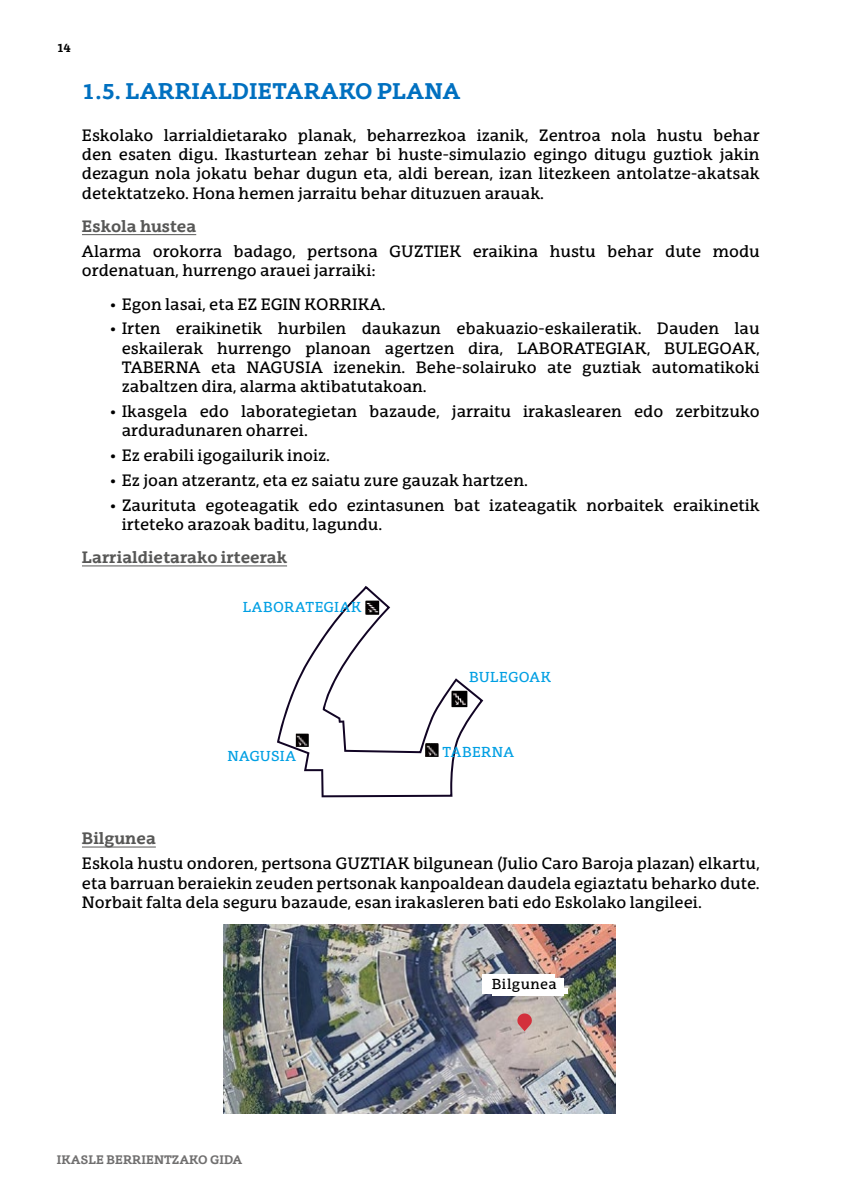
<style>
.page{position:relative;width:842px;height:1191px;background:#fff}
.page>*{position:absolute;margin:0;border:0;box-sizing:border-box;transform-origin:0 0}
.t1{font:700 22px "EHU Serif";color:#0070c0}
.t2{font:16px/19.2px "EHU Serif";color:#000;text-align:justify}
.t3{font:700 16px "EHU Serif";color:#575756}
.t4{font:14px "EHU Serif";letter-spacing:.015em;color:#009fe3}
.t5{font:14px "EHU Serif";letter-spacing:.035em;color:#009fe3}
.t6{font:14px "EHU Serif";letter-spacing:.03em;color:#000}
.t7{font:700 12px "EHU Serif";color:#706f6f}
.t8{font:700 12px "EHU Serif";color:#000}
</style>
<div class="page">
<hr style="left:82px;top:234px;width:114px;height:1px;background:#575756">
<hr style="left:82px;top:565px;width:205px;height:1px;background:#575756">
<hr style="left:82px;top:846px;width:74px;height:1px;background:#575756">
<svg style="left:277px;top:586px;width:206px;height:211px"></svg>
<img style="left:365px;top:600px;width:14px;height:15px">
<img style="left:296px;top:733px;width:13px;height:14px">
<img style="left:451px;top:690px;width:16px;height:17px">
<img style="left:425px;top:743px;width:14px;height:14px">
<img style="left:224px;top:924px;width:392px;height:189px">
<div style="left:482px;top:988px;width:85px;height:6px;background:#fff"></div>
<div style="left:482px;top:973px;width:72px;height:15px;background:#fff"></div>
<div style="left:492px;top:978px;width:71px;height:18px;background:#fff"></div>
<svg style="left:517px;top:1013px;width:15px;height:18px"></svg>
<div style="left:520px;top:1015px;width:9px;height:9px;background:#d3303c;border-radius:50%"></div>
<div style="left:519px;top:1014px;width:11px;height:11px;border:2px solid #d3303c;border-radius:50%"></div>
<p class="t8" style="left:57px;top:40px;width:15px">14</p>
<h1 class="t1" style="left:82px;top:77px;width:380px">1.5. LARRIALDIETARAKO PLANA</h1>
<p class="t2" style="left:82px;top:126px;width:679px">Eskolako larrialdietarako planak, beharrezkoa izanik, Zentroa nola hustu behar den esaten digu. Ikasturtean zehar bi huste-simulazio egingo ditugu guztiok jakin dezagun nola jokatu behar dugun eta, aldi berean, izan litezkeen antolatze-akatsak detektatzeko. Hona hemen jarraitu behar dituzuen arauak.</p>
<p class="t3" style="left:82px;top:216px;width:116px">Eskola hustea</p>
<p class="t2" style="left:82px;top:241px;width:679px">Alarma orokorra badago, pertsona GUZTIEK eraikina hustu behar dute modu ordenatuan, hurrengo arauei jarraiki:</p>
<p class="t2" style="left:110px;top:294px;width:277px">• Egon lasai, eta EZ EGIN KORRIKA.</p>
<p class="t2" style="left:122px;top:319px;width:640px;text-indent:-11px">• Irten eraikinetik hurbilen daukazun ebakuazio-eskaileratik. Dauden lau eskailerak hurrengo planoan agertzen dira, LABORATEGIAK, BULEGOAK, TABERNA eta NAGUSIA izenekin. Behe-solairuko ate guztiak automatikoki zabaltzen dira, alarma aktibatutakoan.</p>
<p class="t2" style="left:122px;top:401px;width:639px;text-indent:-11px">• Ikasgela edo laborategietan bazaude, jarraitu irakaslearen edo zerbitzuko arduradunaren oharrei.</p>
<p class="t2" style="left:110px;top:445px;width:221px">• Ez erabili igogailurik inoiz.</p>
<p class="t2" style="left:110px;top:470px;width:419px">• Ez joan atzerantz, eta ez saiatu zure gauzak hartzen.</p>
<p class="t2" style="left:122px;top:495px;width:640px;text-indent:-11px">• Zaurituta egoteagatik edo ezintasunen bat izateagatik norbaitek eraikinetik irteteko arazoak baditu, lagundu.</p>
<p class="t3" style="left:82px;top:547px;width:207px">Larrialdietarako irteerak</p>
<p class="t5" style="left:243px;top:599px;width:120px">LABORATEGIAK</p>
<p class="t4" style="left:469px;top:669px;width:84px">BULEGOAK</p>
<p class="t4" style="left:227px;top:748px;width:70px">NAGUSIA</p>
<p class="t4" style="left:442px;top:743px;width:73px">TABERNA</p>
<p class="t3" style="left:82px;top:828px;width:75px">Bilgunea</p>
<p class="t2" style="left:82px;top:854px;width:679px">Eskola hustu ondoren, pertsona GUZTIAK bilgunean (Julio Caro Baroja plazan) elkartu, eta barruan beraiekin zeuden pertsonak kanpoaldean daudela egiaztatu beharko dute.<br>Norbait falta dela seguru bazaude, esan irakasleren bati edo Eskolako langileei.</p>
<p class="t6" style="left:492px;top:976px;width:66px">Bilgunea</p>
<p class="t7" style="left:57px;top:1152px;width:187px">IKASLE BERRIENTZAKO GIDA</p>
</div>
